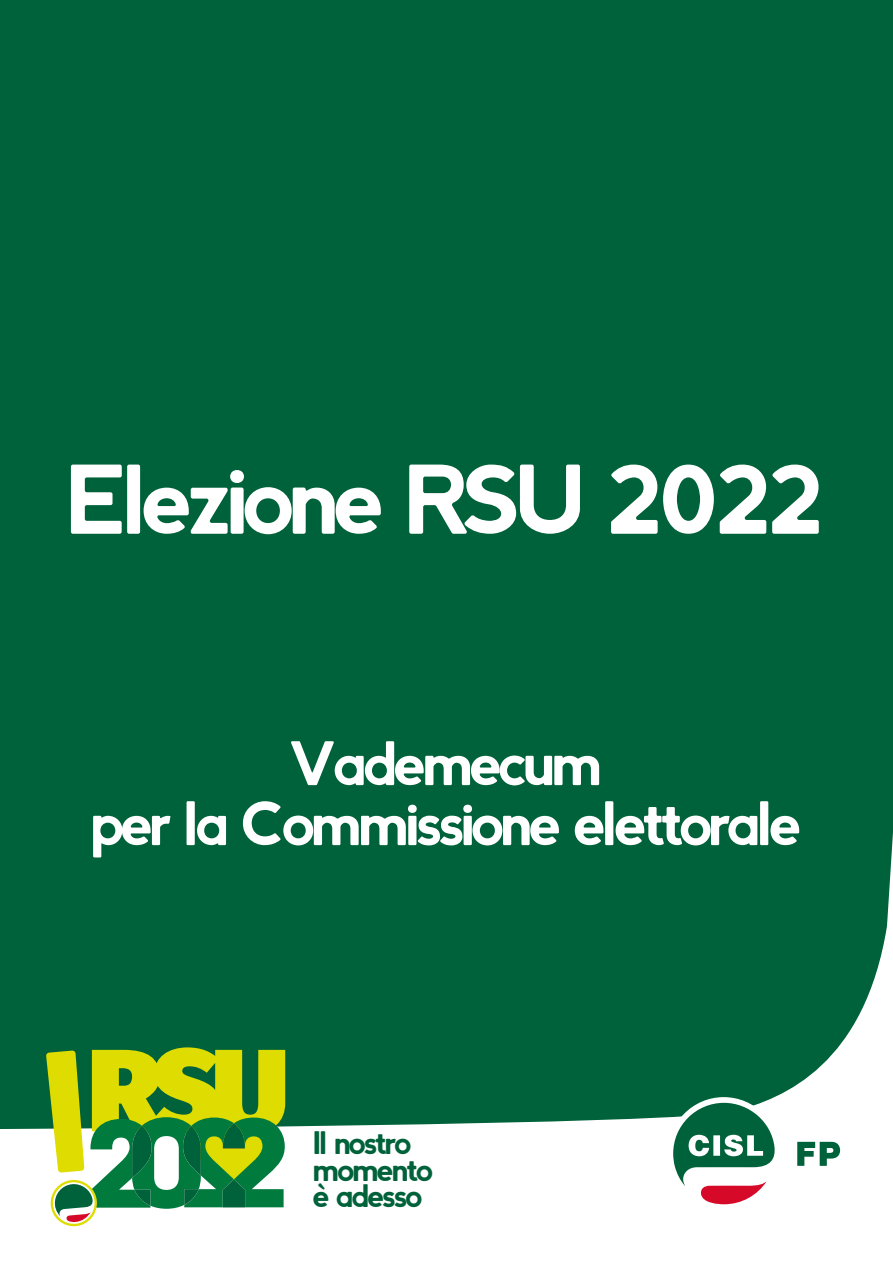
<style>
.page{position:relative;width:893px;height:1263px;background:#fff}
.page>*{position:absolute;margin:0;border:0;box-sizing:border-box;transform-origin:0 0}
.t1{font:94.5px "Abside Round 1";letter-spacing:-.08em;color:#fff}
.t2{font:60px/60px "Abside Round 1";letter-spacing:-.08em;color:#fff;text-align:center}
.t3{font:31.05px/26.4px "Abside Round 1";letter-spacing:-.08em;color:#00623a}
</style>
<div class="page">
<div style="left:0;top:0;width:893px;height:1226px;background:#00623a"></div>
<svg style="left:0;top:833px;width:893px;height:393px"></svg>
<svg style="left:797px;top:1142px;width:43px;height:24px"></svg>
<div style="left:668px;top:1097px;width:112px;height:113px;background:#fff;border-radius:50%"></div>
<svg style="left:673px;top:1103px;width:103px;height:101px"></svg>
<svg style="left:46px;top:1047px;width:239px;height:180px"></svg>
<h1 class="t1" style="left:65px;top:436px;width:764px">Elezione RSU 2022</h1>
<p class="t2" style="left:90px;top:735px;width:714px">Vademecum<br>per la Commissione elettorale</p>
<p class="t3" style="left:313px;top:1131px;width:122px">Il nostro momento è adesso</p>
</div>
